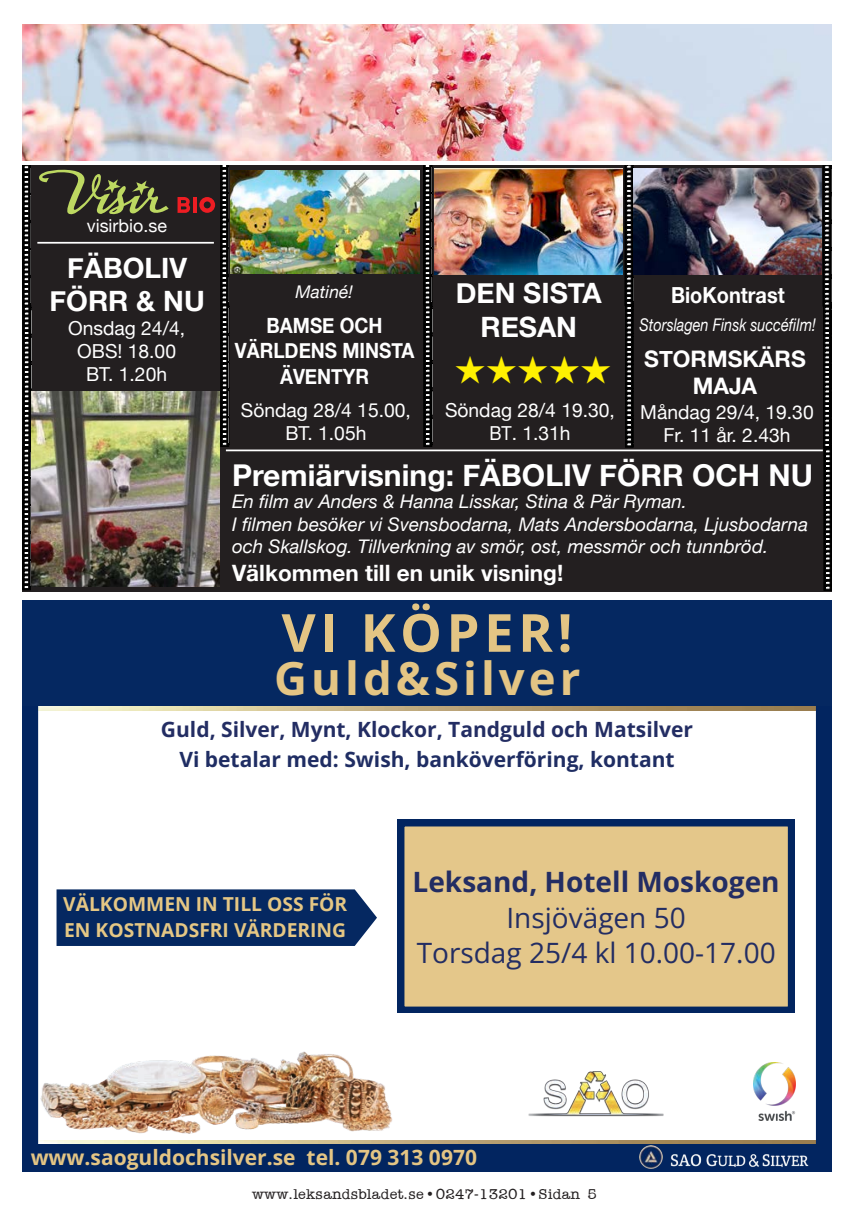
<style>
.page{position:relative;width:854px;height:1216px;background:#fff}
.page>*{position:absolute;margin:0;border:0;box-sizing:border-box;transform-origin:0 0}
.t1{font:700 52.5px "Open Sans";letter-spacing:.09em;color:#e4c584}
.t2{font:700 45.5px "Open Sans";letter-spacing:.09em;color:#e4c584}
.t3{font:38.5px "Zapf Dingbats ITC";color:#fff101}
.t4{font:700 30.1px "Helvetica Neue";color:#fff}
.t5{font:28px/35.5px "Open Sans";color:#232d63;text-align:center}
.t6{font:700 28px/33.6px "Helvetica Neue";color:#fff;text-align:center}
.t7{font:700 22.75px/27.3px "Helvetica Neue";color:#fff;text-align:center}
.t8{font:700 22.57px "Helvetica Neue";color:#fff}
.t9{font:700 22.05px "Helvetica Neue";color:#fff;scale:.9 1}
.t10{font:700 21px/29.9px "Open Sans";color:#232d63;text-align:center}
.t11{font:700 21px "Open Sans";color:#e4c584}
.t12{font:700 21px/25.2px "Helvetica Neue";color:#fff;text-align:center;scale:.9 1}
.t13{font:19.25px/23.1px "Helvetica Neue";color:#fff;text-align:center}
.t14{font:700 19.25px/26.2px "Open Sans";color:#e5c784}
.t15{font:italic 18.72px/22.6px "Helvetica Neue";color:#fff}
.t16{font:17.85px "Helvetica Neue";color:#fff}
.t17{font:italic 17.5px "Helvetica Neue";color:#fff;scale:.83 1}
.t18{font:italic 17.5px "Helvetica Neue";color:#fff}
.t19{font:300 15.75px "American Typewriter";color:#231f20}
.s1{color:#1f2d63}
.s2{font-weight:700}
.s3{font-family:"Minion Std";font-weight:900}
</style>
<div class="page">
<div style="left:22px;top:165px;width:809px;height:427px;background:#231f20"></div>
<svg style="left:39px;top:169px;width:130px;height:46px"></svg>
<svg style="left:177px;top:197px;width:14px;height:16px"></svg>
<hr style="left:193px;top:197px;width:4px;height:16px;background:#ee1d23">
<svg style="left:624px;top:165px;width:10px;height:282px;background:#2b2b2b"></svg>
<svg style="left:423px;top:165px;width:10px;height:281px;background:#2e2e2e"></svg>
<svg style="left:199px;top:165px;width:31px;height:281px"></svg>
<hr style="left:37px;top:242px;width:177px;height:2px;background:#fff">
<img style="left:434px;top:168px;width:188px;height:106px">
<img style="left:633px;top:168px;width:188px;height:106px">
<img style="left:231px;top:170px;width:188px;height:103px">
<img style="left:32px;top:392px;width:187px;height:195px">
<hr style="left:226px;top:449px;width:596px;height:2px;background:#fff">
<svg style="left:22px;top:165px;width:10px;height:425px;background:#323130"></svg>
<svg style="left:822px;top:165px;width:10px;height:425px;background:#2b2a2a"></svg>
<svg style="left:22px;top:705px;width:809px;height:439px"></svg>
<div style="left:22px;top:1144px;width:809px;height:26px;background:#022560"></div>
<img style="left:37px;top:1045px;width:360px;height:92px">
<svg style="left:398px;top:819px;width:396px;height:193px;background:#ceb785"></svg>
<img style="left:632px;top:1137px;width:176px;height:34px">
<img style="left:753px;top:1062px;width:42px;height:58px">
<img style="left:522px;top:1066px;width:147px;height:59px">
<div style="left:56px;top:889px;width:321px;height:56px;background:#052861"></div>
<div style="left:22px;top:600px;width:809px;height:105px;background:#052861"></div>
<img style="left:22px;top:25px;width:809px;height:135px">
<p class="t16" style="left:87px;top:213px;width:82px">visirbio.se</p>
<p class="t6" style="left:50px;top:252px;width:157px">FÄBOLIV<br>FÖRR &amp; NU</p>
<p class="t6" style="left:455px;top:277px;width:147px">DEN SISTA<br>RESAN</p>
<p class="t18" style="left:295px;top:279px;width:59px">Matiné!</p>
<p class="t9" style="left:670px;top:278px;width:128px">BioKontrast</p>
<p class="t12" style="left:235px;top:313px;width:201px">BAMSE OCH<br>VÄRLDENS MINSTA<br>ÄVENTYR</p>
<p class="t13" style="left:68px;top:317px;width:118px">Onsdag 24/4,<br>OBS! 18.00<br>BT. 1.20h</p>
<p class="t17" style="left:639px;top:312px;width:214px">Storslagen Finsk succéfilm!</p>
<p class="t13" style="left:445px;top:399px;width:171px">Söndag 28/4 19.30,<br>BT. 1.31h</p>
<p class="t7" style="left:644px;top:345px;width:163px">STORMSKÄRS<br>MAJA</p>
<p class="t3" style="left:454px;top:351px;width:159px">★★★★★</p>
<p class="t13" style="left:241px;top:399px;width:171px">Söndag 28/4 15.00,<br>BT. 1.05h</p>
<p class="t13" style="left:640px;top:402px;width:175px">Måndag 29/4, 19.30<br>Fr. 11 år. 2.43h</p>
<p class="t4" style="left:232px;top:451px;width:582px">Premiärvisning: FÄBOLIV FÖRR OCH NU</p>
<p class="t15" style="left:232px;top:491px;width:577px">En film av Anders &amp; Hanna Lisskar, Stina &amp; Pär Ryman.<br>I filmen besöker vi Svensbodarna, Mats Andersbodarna, Ljusbodarna och Skallskog. Tillverkning av smör, ost, messmör och tunnbröd.</p>
<p class="t8" style="left:232px;top:554px;width:332px">Välkommen till en unik visning!</p>
<p class="t1" style="left:281px;top:595px;width:292px">VI KÖPER!</p>
<p class="t2" style="left:274px;top:646px;width:307px">Guld&amp;Silver</p>
<p class="t10" style="left:161px;top:714px;width:533px">Guld, Silver, Mynt, Klockor, Tandguld och Matsilver<br><span class="s1">Vi betalar med: Swish, banköverföring, kontant</span></p>
<p class="t14" style="left:63px;top:890px;width:285px">VÄLKOMMEN IN TILL OSS FÖR<br>EN KOSTNADSFRI VÄRDERING</p>
<p class="t5" style="left:412px;top:863px;width:368px"><span class="s2">Leksand, Hotell Moskogen<br></span>Insjövägen 50<br>Torsdag 25/4 kl 10.00-17.00</p>
<p class="t11" style="left:31px;top:1142px;width:447px">www.saoguldochsilver.se tel. 079 313 0970</p>
<p class="t19" style="left:252px;top:1186px;width:346px">www.leksandsbladet.se <span class="s3">•</span> 0247-13201 <span class="s3">•</span> Sidan 5</p>
</div>
